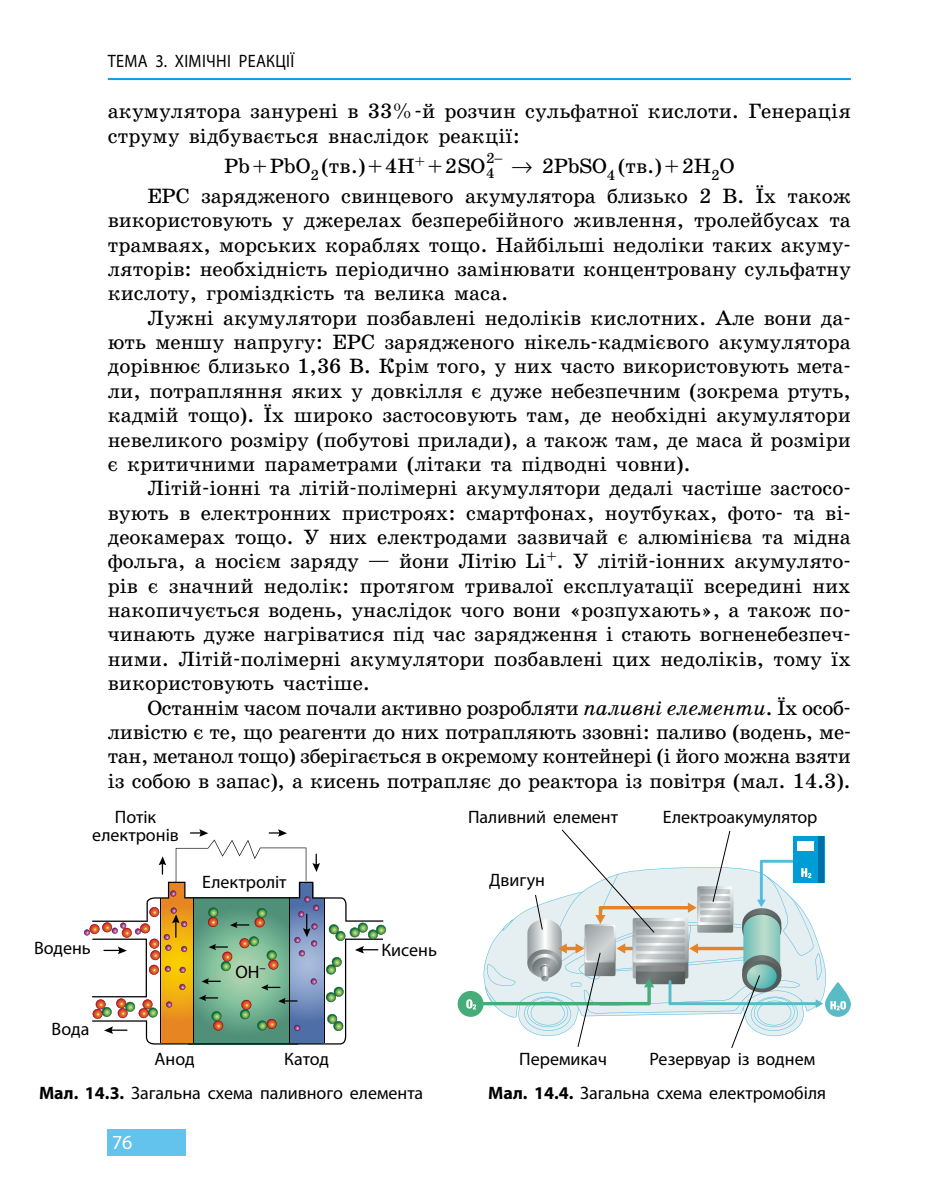
<style>
.page{position:relative;width:936px;height:1191px;background:#fff}
.page>*{position:absolute;margin:0;border:0;box-sizing:border-box;transform-origin:0 0}
.t1{font:21px/24.4px "School Book C";letter-spacing:-.005em;color:#000}
.t2{font:20px "Myriad Pro";color:#fff}
.t3{font:18px/18px "Myriad Pro";color:#000;text-align:center}
.t4{font:18px "Myriad Pro";letter-spacing:.02em;color:#000;scale:.9 1}
.t5{font:14.6px "School Book C";color:#000}
.s1{font-style:italic}
.s2{font-weight:700}
</style>
<div class="page">
<hr style="left:108px;top:78px;width:742px;height:2px;background:#00a2e3">
<div style="left:107px;top:1129px;width:79px;height:27px;background:#64c3ed"></div>
<svg style="left:84px;top:829px;width:302px;height:215px"></svg>
<hr style="left:289px;top:898px;width:1px;height:145px;background:#000">
<div style="left:818px;top:836px;width:6px;height:47px;background:#006ea8"></div>
<div style="left:457px;top:991px;width:26px;height:25px;background:#46ad78;border-radius:50%"></div>
<svg style="left:824px;top:981px;width:26px;height:35px"></svg>
<svg style="left:830px;top:1001px;width:13px;height:9px"></svg>
<svg style="left:840px;top:1001px;width:6px;height:8px"></svg>
<svg style="left:466px;top:829px;width:357px;height:219px"></svg>
<p class="t4" style="left:108px;top:50px;width:208px">ТЕМА 3. ХІМІЧНІ РЕАКЦІЇ</p>
<p class="t1" style="left:108px;top:99px;width:744px">акумулятора занурені в 33%-й розчин сульфатної кислоти. Генерація струму відбувається внаслідок реакції:</p>
<p class="t1" style="left:224px;top:154px;width:272px">Pb+PbО<sub>2</sub> (тв.)+4H<sup>+</sup> +2SO<sub>4</sub></p>
<p class="t5" style="left:486px;top:150px;width:18px">2−</p>
<p class="t1" style="left:147px;top:151px;width:704px;line-height:30px;text-indent:364px">→ 2PbSO<sub>4</sub> (тв.)+2H<sub>2</sub>O<br>ЕРС зарядженого свинцевого акумулятора близько 2 В. Їх також</p>
<p class="t1" style="left:108px;top:208px;width:744px;text-align:justify">використовують у джерелах безперебійного живлення, тролейбусах та трамваях, морських кораблях тощо. Найбільші недоліки таких акуму&shy;ляторів: необхідність періодично замінювати концентровану сульфатну кислоту, громіздкість та велика маса.</p>
<p class="t1" style="left:108px;top:306px;width:744px;text-align:justify;text-indent:40px">Лужні акумулятори позбавлені недоліків кислотних. Але вони да&shy;ють меншу напругу: ЕРС зарядженого нікель-кадмієвого акумулятора дорівнює близько 1,36 В. Крім того, у них часто використовують мета&shy;ли, потрапляння яких у довкілля є дуже небезпечним (зокрема ртуть, кадмій тощо). Їх широко застосовують там, де необхідні акумулятори невеликого розміру (побутові прилади), а також там, де маса й розміри є критичними параметрами (літаки та підводні човни).</p>
<p class="t1" style="left:108px;top:476px;width:744px;text-align:justify;text-indent:40px">Літій-іонні та літій-полімерні акумулятори дедалі частіше застосо&shy;вують в електронних пристроях: смартфонах, ноутбуках, фото- та ві&shy;деокамерах тощо. У них електродами зазвичай є алюмінієва та мідна фольга, а носієм заряду — йони Літію Li<sup>+</sup>. У літій-іонних акумулято&shy;рів є значний недолік: протягом тривалої експлуатації всередині них накопичується водень, унаслідок чого вони «розпухають», а також по&shy;чинають дуже нагріватися під час зарядження і стають вогненебезпеч&shy;ними. Літій-полімерні акумулятори позбавлені цих недоліків, тому їх використовують частіше.</p>
<p class="t1" style="left:108px;top:695px;width:745px;text-indent:40px">Останнім часом почали активно розробляти <span class="s1">паливні елементи</span>. Їх особ&shy;ливістю є те, що реагенти до них потрапляють ззовні: паливо (водень, ме&shy;тан, метанол тощо) зберігається в окремому контейнері (і його можна взяти із собою в запас), а кисень потрапляє до реактора із повітря (мал. 14.3).</p>
<p class="t3" style="left:663px;top:807px;width:156px">Електроакумулятор</p>
<p class="t3" style="left:468px;top:807px;width:151px">Паливний елемент</p>
<p class="t3" style="left:92px;top:807px;width:88px">Потік електронів</p>
<p class="t3" style="left:202px;top:872px;width:86px">Електроліт</p>
<p class="t3" style="left:34px;top:938px;width:58px">Водень</p>
<p class="t3" style="left:381px;top:940px;width:57px">Кисень</p>
<p class="t3" style="left:52px;top:1020px;width:39px">Вода</p>
<p class="t3" style="left:235px;top:962px;width:32px">ОН<sup>–</sup></p>
<p class="t3" style="left:155px;top:1049px;width:42px">Анод</p>
<p class="t3" style="left:284px;top:1049px;width:46px">Катод</p>
<p class="t3" style="left:489px;top:871px;width:57px">Двигун</p>
<p class="t3" style="left:519px;top:1049px;width:89px">Перемикач</p>
<p class="t3" style="left:649px;top:1049px;width:167px">Резервуар із воднем</p>
<p class="t3" style="left:39px;top:1083px;width:385px"><span class="s2">Мал. 14.3.</span> Загальна схема паливного елемента</p>
<p class="t3" style="left:488px;top:1083px;width:339px"><span class="s2">Мал. 14.4.</span> Загальна схема електромобіля</p>
<p class="t2" style="left:112px;top:1130px;width:22px">76</p>
</div>
